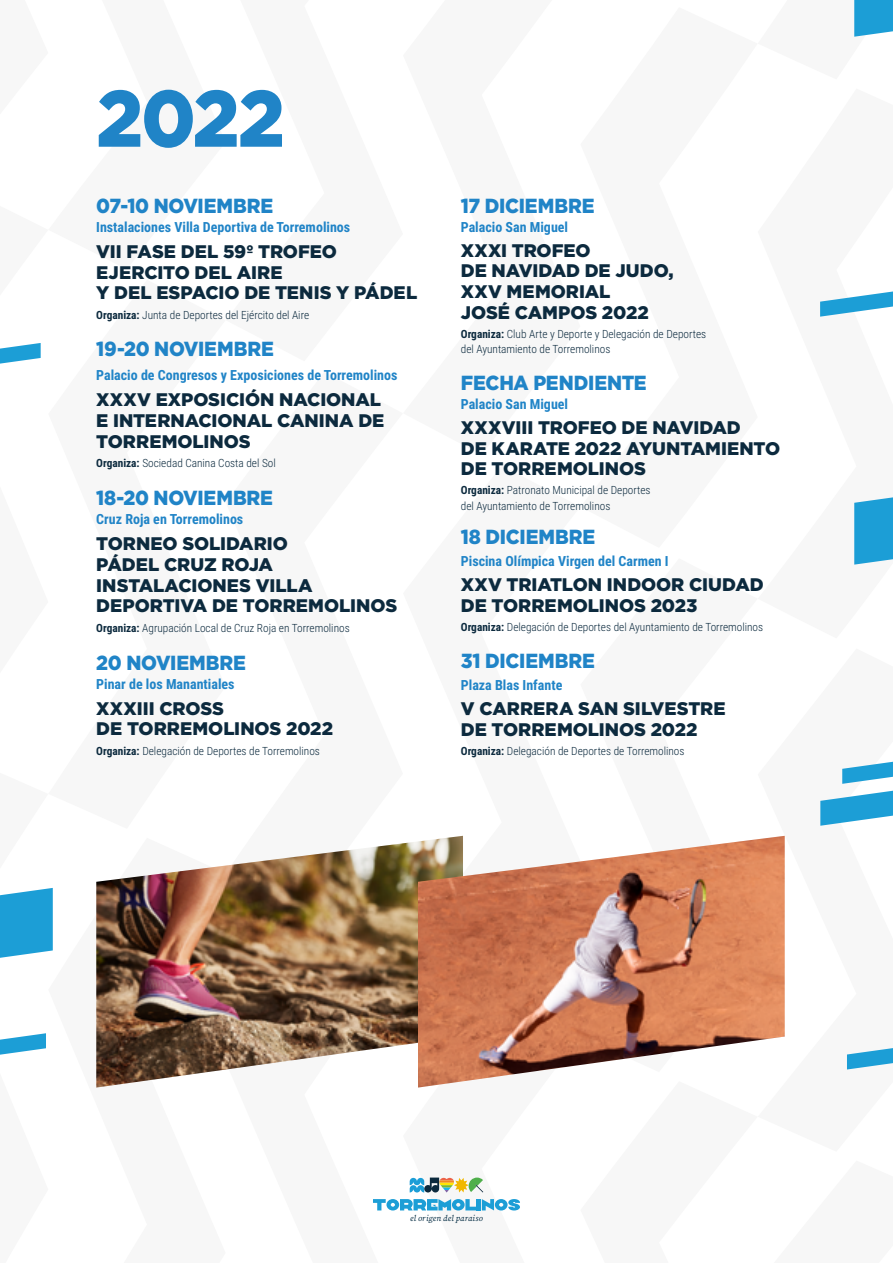
<style>
.page{position:relative;width:893px;height:1263px;background:#fff}
.page>*{position:absolute;margin:0;border:0;box-sizing:border-box;transform-origin:0 0}
.t1{font:900 79.8px "Gotham";color:#2084c7;scale:.94 1}
.t2{font:900 20.4px "Gotham";letter-spacing:-.005em;color:#2084c7;scale:.94 1}
.t3{font:900 18.15px/21px "Gotham";color:#0c2a3e}
.t4{font:700 13.95px "Roboto Condensed";color:#2084c7}
.t5{font:300 11.25px/15.3px "Roboto Condensed";color:#0c2a3e}
.t6{font:italic 8.4px "Source Serif Pro";letter-spacing:.015em;color:#002940}
.s1{font-weight:700}
</style>
<div class="page">
<svg style="left:854px;top:497px;width:39px;height:68px;background:#31a6d9"></svg>
<svg style="left:842px;top:762px;width:51px;height:22px"></svg>
<svg style="left:847px;top:1048px;width:46px;height:21px"></svg>
<svg style="left:820px;top:291px;width:73px;height:26px"></svg>
<svg style="left:854px;top:0;width:39px;height:37px"></svg>
<svg style="left:0;top:343px;width:41px;height:21px"></svg>
<svg style="left:0;top:888px;width:53px;height:167px"></svg>
<svg style="left:820px;top:791px;width:73px;height:35px"></svg>
<img style="left:96px;top:841px;width:322px;height:246px">
<img style="left:418px;top:836px;width:367px;height:251px">
<svg style="left:410px;top:1177px;width:73px;height:15px"></svg>
<svg style="left:373px;top:1199px;width:103px;height:11px"></svg>
<hr style="left:477px;top:1199px;width:4px;height:11px;background:#1c9ed6">
<svg style="left:482px;top:1199px;width:38px;height:11px"></svg>
<h1 class="t1" style="left:96px;top:72px;width:202px">2022</h1>
<h2 class="t2" style="left:96px;top:193px;width:190px">07-10 NOVIEMBRE</h2>
<p class="t4" style="left:96px;top:217px;width:255px">Instalaciones Villa Deportiva de Torremolinos</p>
<h3 class="t3" style="left:96px;top:240px;width:322px">VII FASE DEL 59º TROFEO<br>EJERCITO DEL AIRE<br>Y DEL ESPACIO DE TENIS Y PÁDEL</h3>
<p class="t5" style="left:96px;top:307px;width:214px"><span class="s1">Organiza:</span> Junta de Deportes del Ejército del Aire</p>
<h2 class="t2" style="left:96px;top:337px;width:190px">19-20 NOVIEMBRE</h2>
<p class="t4" style="left:96px;top:365px;width:303px">Palacio de Congresos y Exposiciones de Torremolinos</p>
<h3 class="t3" style="left:96px;top:388px;width:290px">XXXV EXPOSICIÓN NACIONAL<br>E INTERNACIONAL CANINA DE<br>TORREMOLINOS</h3>
<p class="t5" style="left:96px;top:455px;width:181px"><span class="s1">Organiza:</span> Sociedad Canina Costa del Sol</p>
<h2 class="t2" style="left:96px;top:485px;width:190px">18-20 NOVIEMBRE</h2>
<p class="t4" style="left:96px;top:509px;width:149px">Cruz Roja en Torremolinos</p>
<h3 class="t3" style="left:96px;top:532px;width:302px">TORNEO SOLIDARIO<br>PÁDEL CRUZ ROJA<br>INSTALACIONES VILLA<br>DEPORTIVA DE TORREMOLINOS</h3>
<p class="t5" style="left:96px;top:620px;width:255px"><span class="s1">Organiza:</span> Agrupación Local de Cruz Roja en Torremolinos</p>
<h2 class="t2" style="left:96px;top:650px;width:161px">20 NOVIEMBRE</h2>
<p class="t4" style="left:96px;top:674px;width:140px">Pinar de los Manantiales</p>
<h3 class="t3" style="left:96px;top:697px;width:238px">XXXIII CROSS<br>DE TORREMOLINOS 2022</h3>
<p class="t5" style="left:96px;top:743px;width:225px"><span class="s1">Organiza:</span> Delegación de Deportes de Torremolinos</p>
<h2 class="t2" style="left:461px;top:193px;width:144px">17 DICIEMBRE</h2>
<p class="t4" style="left:461px;top:217px;width:109px">Palacio San Miguel</p>
<h3 class="t3" style="left:461px;top:240px;width:214px;line-height:20.5px">XXXI TROFEO<br>DE NAVIDAD DE JUDO,<br>XXV MEMORIAL<br>JOSÉ CAMPOS 2022</h3>
<p class="t5" style="left:461px;top:326px;width:247px"><span class="s1">Organiza:</span> Club Arte y Deporte y Delegación de Deportes del Ayuntamiento de Torremolinos</p>
<h2 class="t2" style="left:461px;top:371px;width:199px">FECHA PENDIENTE</h2>
<p class="t4" style="left:461px;top:394px;width:109px">Palacio San Miguel</p>
<h3 class="t3" style="left:461px;top:417px;width:321px;line-height:20.5px">XXXVIII TROFEO DE NAVIDAD<br>DE KARATE 2022 AYUNTAMIENTO<br>DE TORREMOLINOS</h3>
<p class="t5" style="left:461px;top:482px;width:191px"><span class="s1">Organiza:</span> Patronato Municipal de Deportes del Ayuntamiento de Torremolinos</p>
<h2 class="t2" style="left:461px;top:525px;width:144px">18 DICIEMBRE</h2>
<p class="t4" style="left:461px;top:552px;width:209px">Piscina Olímpica Virgen del Carmen I</p>
<h3 class="t3" style="left:461px;top:574px;width:304px;line-height:20.5px">XXV TRIATLON INDOOR CIUDAD<br>DE TORREMOLINOS 2023</h3>
<p class="t5" style="left:461px;top:619px;width:304px"><span class="s1">Organiza:</span> Delegación de Deportes del Ayuntamiento de Torremolinos</p>
<h2 class="t2" style="left:461px;top:649px;width:144px">31 DICIEMBRE</h2>
<p class="t4" style="left:461px;top:675px;width:103px">Plaza Blas Infante</p>
<h3 class="t3" style="left:461px;top:698px;width:266px;line-height:20.5px">V CARRERA SAN SILVESTRE<br>DE TORREMOLINOS 2022</h3>
<p class="t5" style="left:461px;top:743px;width:225px"><span class="s1">Organiza:</span> Delegación de Deportes de Torremolinos</p>
<p class="t6" style="left:410px;top:1213px;width:74px">el origen del paraiso</p>
</div>
